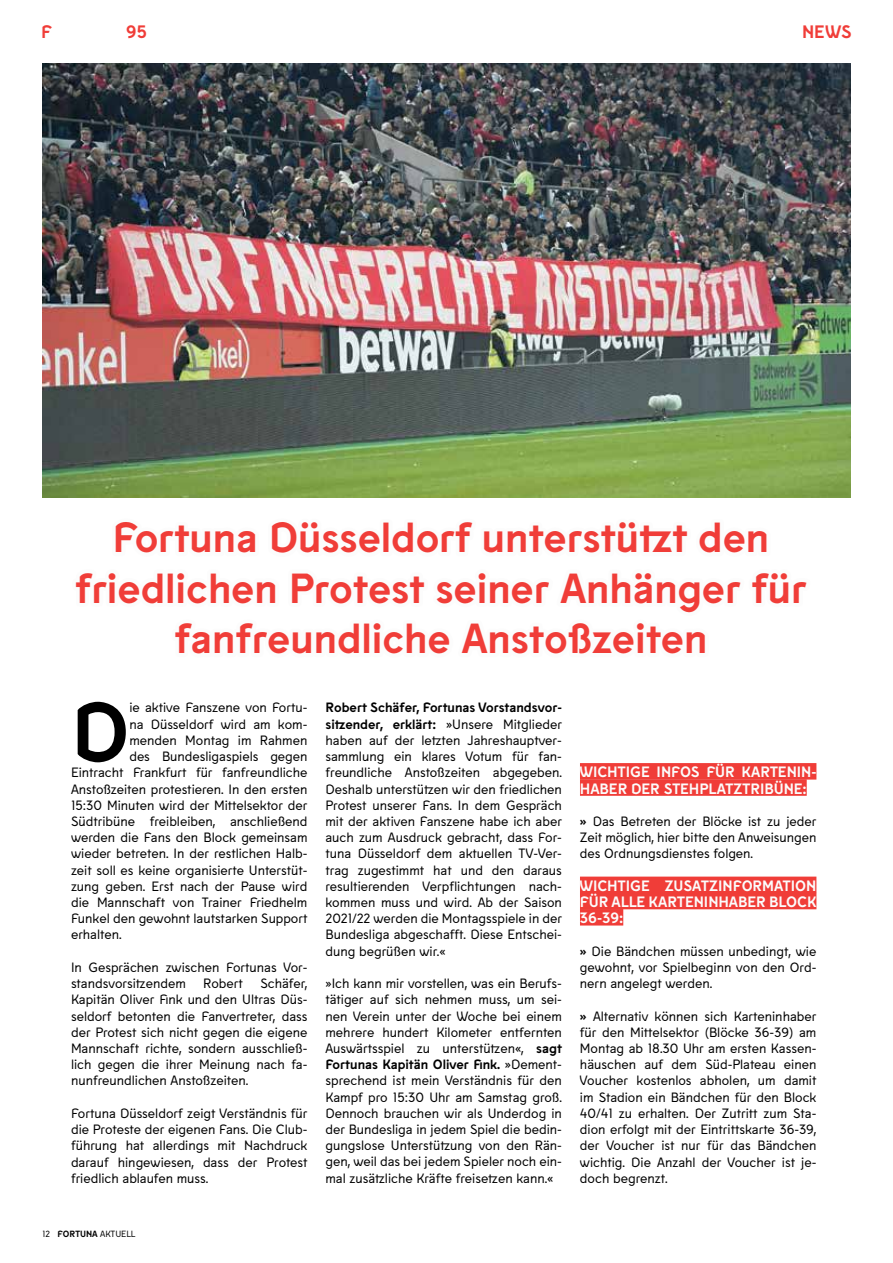
<style>
.page{position:relative;width:893px;height:1263px;background:#fff}
.page>*{position:absolute;margin:0;border:0;box-sizing:border-box;transform-origin:0 0}
.t1{font:700 82.95px "Fortuna Sans";color:#000}
.t2{font:700 42px/50.4px "Fortuna Sans";color:#f03d38;text-align:center}
.t3{font:700 18px "Fortuna Sans";color:#f03d38}
.t4{font:700 15px/16.2px "Fortuna Sans";color:#fcfcfc}
.t5{font:13.5px/16.2px "Fortuna Sans";color:#000;text-align:justify}
.t6{font:9px "Fortuna Sans";color:#000}
.s1{font-weight:700}
</style>
<div class="page">
<img style="left:43px;top:64px;width:807px;height:433px">
<div style="left:580px;top:763px;width:236px;height:16px;background:#f03d38"></div>
<div style="left:580px;top:779px;width:227px;height:17px;background:#f03d38"></div>
<div style="left:580px;top:876px;width:236px;height:17px;background:#f03d38"></div>
<div style="left:580px;top:893px;width:236px;height:16px;background:#f03d38"></div>
<div style="left:580px;top:909px;width:43px;height:16px;background:#f03d38"></div>
<h3 class="t3" style="left:41px;top:17px;width:12px">F</h3>
<h3 class="t3" style="left:126px;top:17px;width:22px">95</h3>
<h3 class="t3" style="left:802px;top:17px;width:51px">NEWS</h3>
<h2 class="t2" style="left:75px;top:510px;width:733px">Fortuna Düsseldorf unterstützt den friedlichen Protest seiner Anhänger für fanfreundliche Anstoßzeiten</h2>
<h1 class="t1" style="left:71px;top:666px;width:60px">D</h1>
<p class="t5" style="left:129px;top:699px;width:180px">ie aktive Fanszene von Fortu-</p>
<p class="t5" style="left:129px;top:715px;width:180px">na Düsseldorf wird am kom-</p>
<p class="t5" style="left:129px;top:731px;width:180px">menden Montag im Rahmen</p>
<p class="t5" style="left:129px;top:748px;width:180px">des Bundesligaspiels gegen</p>
<p class="t5" style="left:71px;top:764px;width:238px">Eintracht Frankfurt für fanfreundliche</p>
<p class="t5" style="left:71px;top:780px;width:238px">Anstoßzeiten protestieren. In den ersten</p>
<p class="t5" style="left:71px;top:796px;width:238px">15:30 Minuten wird der Mittelsektor der</p>
<p class="t5" style="left:71px;top:813px;width:238px">Südtribüne freibleiben, anschließend</p>
<p class="t5" style="left:71px;top:829px;width:238px">werden die Fans den Block gemeinsam</p>
<p class="t5" style="left:71px;top:845px;width:238px">wieder betreten. In der restlichen Halb-</p>
<p class="t5" style="left:71px;top:861px;width:238px">zeit soll es keine organisierte Unterstüt-</p>
<p class="t5" style="left:71px;top:877px;width:238px">zung geben. Erst nach der Pause wird</p>
<p class="t5" style="left:71px;top:894px;width:238px">die Mannschaft von Trainer Friedhelm</p>
<p class="t5" style="left:71px;top:910px;width:238px">Funkel den gewohnt lautstarken Support</p>
<p class="t5" style="left:71px;top:926px;width:52px">erhalten.</p>
<p class="t5" style="left:71px;top:958px;width:238px">In Gesprächen zwischen Fortunas Vor&shy;standsvorsitzendem</p>
<p class="t5" style="left:71px;top:975px;width:238px;text-indent:189px">Schäfer, Kapitän Oliver Fink und den Ultras Düs&shy;seldorf betonten die Fanvertreter, dass der Protest sich nicht gegen die eigene Mannschaft richte, sondern ausschließ&shy;lich gegen die ihrer Meinung nach fa&shy;nunfreundlichen Anstoßzeiten.</p>
<p class="t5" style="left:71px;top:1104px;width:238px">Fortuna Düsseldorf zeigt Verständnis für die Proteste der eigenen Fans. Die Club&shy;führung hat allerdings mit Nachdruck darauf hingewiesen, dass der Protest friedlich ablaufen muss.</p>
<p class="t5" style="left:203px;top:975px;width:41px">Robert</p>
<p class="t5" style="left:325px;top:699px;width:238px"><span class="s1">Robert Schäfer, Fortunas Vorstandsvor&shy;sitzender, erklärt:</span> »Unsere Mitglieder haben auf der letzten Jahreshauptver&shy;sammlung ein klares Votum für fan&shy;freundliche Anstoßzeiten abgegeben.<br>Deshalb unterstützen wir den friedlichen Protest unserer Fans. In dem Gespräch mit der aktiven Fanszene habe ich aber auch zum Ausdruck gebracht, dass For&shy;tuna Düsseldorf dem aktuellen TV-Ver&shy;trag zugestimmt hat und den daraus resultierenden Verpflichtungen nach&shy;kommen muss und wird. Ab der Saison 2021/22 werden die Montagsspiele in der Bundesliga abgeschafft. Diese Entschei&shy;dung begrüßen wir.«</p>
<p class="t5" style="left:325px;top:975px;width:238px">»Ich kann mir vorstellen, was ein Berufs&shy;tätiger auf sich nehmen muss, um sei&shy;nen Verein unter der Woche bei einem mehrere hundert Kilometer entfernten Auswärtsspiel zu unterstützen«, <span class="s1">sagt Fortunas Kapitän Oliver Fink.</span> »Dement&shy;sprechend ist mein Verständnis für den Kampf pro 15:30 Uhr am Samstag groß.<br>Dennoch brauchen wir als Underdog in der Bundesliga in jedem Spiel die bedin&shy;gungslose Unterstützung von den Rän&shy;gen, weil das bei jedem Spieler noch ein&shy;mal zusätzliche Kräfte freisetzen kann.«</p>
<p class="t6" style="left:43px;top:1227px;width:94px">12 <span class="s1">FORTUNA</span> AKTUELL</p>
<p class="t4" style="left:580px;top:763px;width:238px">WICHTIGE INFOS FÜR KARTENIN-<br>HABER DER STEHPLATZTRIBÜNE:</p>
<p class="t5" style="left:580px;top:813px;width:238px"><span class="s1">»</span> Das Betreten der Blöcke ist zu jeder Zeit möglich, hier bitte den Anweisungen des Ordnungsdienstes folgen.</p>
<p class="t4" style="left:580px;top:877px;width:238px;text-align:justify">WICHTIGE ZUSATZINFORMATION FÜR ALLE KARTENINHABER BLOCK 36-39:</p>
<p class="t5" style="left:580px;top:942px;width:238px"><span class="s1">»</span> Die Bändchen müssen unbedingt, wie gewohnt, vor Spielbeginn von den Ord&shy;nern angelegt werden.</p>
<p class="t5" style="left:580px;top:1007px;width:238px"><span class="s1">»</span> Alternativ können sich Karteninhaber für den Mittelsektor (Blöcke 36-39) am Montag ab 18.30 Uhr am ersten Kassen&shy;häuschen auf dem Süd-Plateau einen Voucher kostenlos abholen, um damit im Stadion ein Bändchen für den Block 40/41 zu erhalten. Der Zutritt zum Sta&shy;dion erfolgt mit der Eintrittskarte 36-39, der Voucher ist nur für das Bändchen wichtig. Die Anzahl der Voucher ist je&shy;doch begrenzt.</p>
</div>
